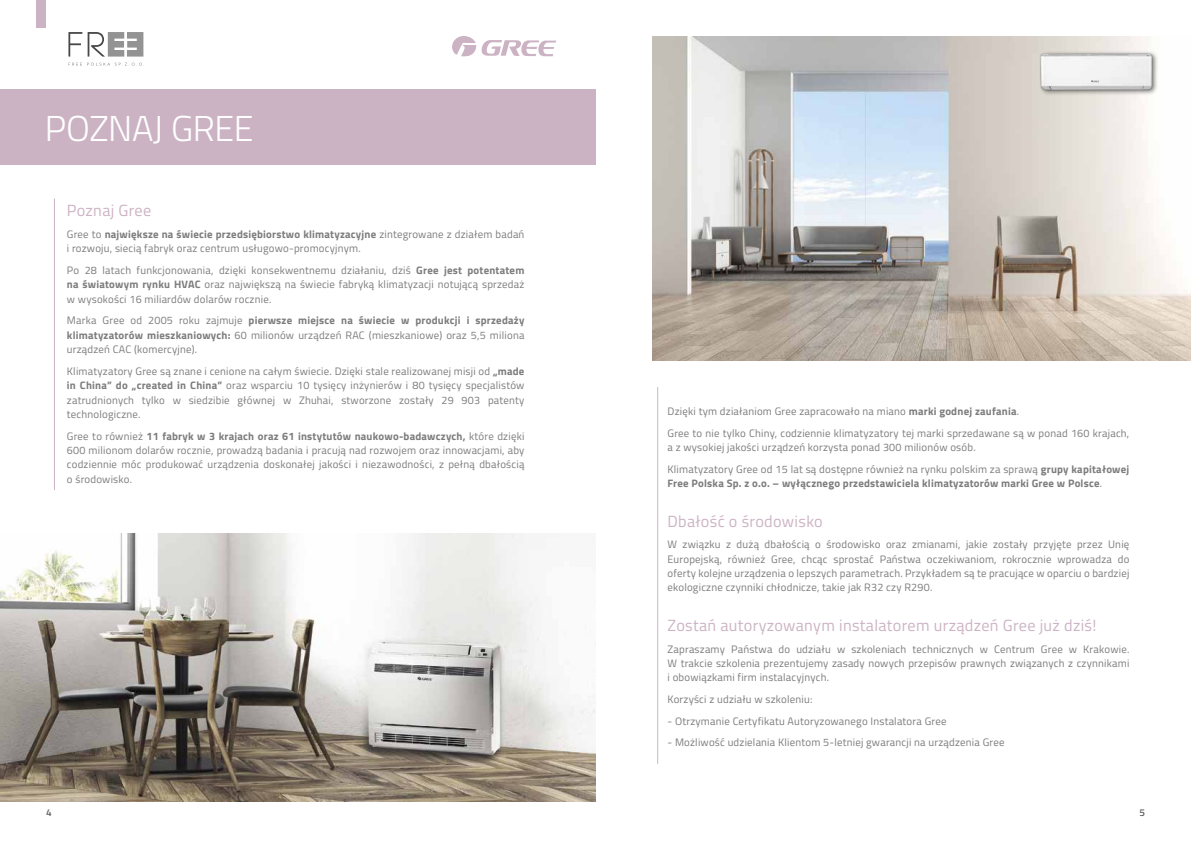
<style>
.page{position:relative;width:1191px;height:842px;background:#fff}
.page>*{position:absolute;margin:0;border:0;box-sizing:border-box;transform-origin:0 0}
.t1{font:300 36px "Titillium Web";letter-spacing:-.015em;color:#fff}
.t2{font:16.2px "Titillium Web";letter-spacing:.02em;color:#ccb3c4}
.t3{font:10.8px/14.4px "Titillium Web";letter-spacing:.02em;color:#7c7c7c;text-align:justify}
.t4{font:700 10.8px "Titillium Web";letter-spacing:.02em;color:#7c7c7c}
.t5{font:600 10px "Titillium Web";color:#636363}
.s1{font-weight:700}
.s2{font-weight:400}
</style>
<div class="page">
<svg style="left:69px;top:63px;width:75px;height:3px"></svg>
<svg style="left:68px;top:32px;width:14px;height:25px"></svg>
<svg style="left:88px;top:32px;width:55px;height:25px"></svg>
<div style="left:0;top:89px;width:595px;height:76px;background:#ccb3c4"></div>
<img style="left:0;top:534px;width:595px;height:267px">
<svg style="left:452px;top:36px;width:104px;height:21px"></svg>
<div style="left:36px;top:0;width:9px;height:27px;background:#ccb3c4"></div>
<hr style="left:54px;top:198px;width:1px;height:292px;background:#ccb3c4">
<hr style="left:657px;top:387px;width:1px;height:377px;background:#ccb3c4">
<img style="left:652px;top:36px;width:539px;height:324px">
<div style="left:1038px;top:50px;width:120px;height:46px;background:#000;opacity:.52"></div>
<img style="left:1036px;top:49px;width:124px;height:45px">
<svg style="left:1091px;top:80px;width:8px;height:2px"></svg>
<h1 class="t1" style="left:45px;top:102px;width:210px">POZNAJ GREE</h1>
<h2 class="t2" style="left:67px;top:199px;width:86px">Poznaj Gree</h2>
<p class="t3" style="left:67px;top:226px;width:459px">Gree to <span class="s1">największe na świecie przedsiębiorstwo klimatyzacyjne</span> zintegrowane z działem badań i rozwoju, siecią fabryk oraz centrum usługowo-promocyjnym.</p>
<p class="t3" style="left:67px;top:262px;width:459px">Po 28 latach funkcjonowania, dzięki konsekwentnemu działaniu, dziś <span class="s1">Gree jest potentatem na światowym rynku HVAC</span> oraz największą na świecie fabryką klimatyzacji notującą sprzedaż w wysokości 16 miliardów dolarów rocznie.</p>
<p class="t3" style="left:67px;top:313px;width:459px">Marka Gree od 2005 roku zajmuje <span class="s1">pierwsze miejsce na świecie w produkcji i sprzedaży klimatyzatorów mieszkaniowych:</span> 60 milionów urządzeń RAC (mieszkaniowe) oraz 5,5 miliona urządzeń CAC (komercyjne).</p>
<p class="t3" style="left:67px;top:363px;width:459px">Klimatyzatory Gree są znane i cenione na całym świecie. Dzięki stale realizowanej misji od <span class="s1">„made in China” do „created in China”</span> oraz wsparciu 10 tysięcy inżynierów i 80 tysięcy specjalistów zatrudnionych tylko w siedzibie głównej w Zhuhai, stworzone zostały 29 903 patenty technologiczne.</p>
<p class="t3" style="left:67px;top:428px;width:459px">Gree to również <span class="s1">11 fabryk w 3 krajach oraz 61 instytutów naukowo-badawczych,</span> które dzięki 600 milionom dolarów rocznie, prowadzą badania i pracują nad rozwojem oraz innowacjami, aby codziennie móc produkować urządzenia doskonałej jakości i niezawodności, z pełną dbałością o środowisko.</p>
<p class="t3" style="left:667px;top:400px;width:463px;line-height:21.6px">Dzięki tym działaniom Gree zapracowało na miano <span class="s1">marki godnej zaufania</span>.<br>Gree to nie tylko Chiny, codziennie klimatyzatory tej marki sprzedawane są w ponad 160 krajach,</p>
<p class="t3" style="left:667px;top:436px;width:463px;line-height:21.6px">a z wysokiej jakości urządzeń korzysta ponad 300 milionów osób.<br>Klimatyzatory Gree od 15 lat są dostępne również na rynku polskim za sprawą <span class="s1">grupy kapitałowej</span></p>
<p class="t4" style="left:667px;top:475px;width:436px">Free Polska Sp. z o.o. – wyłącznego przedstawiciela klimatyzatorów marki Gree w Polsce<span class="s2">.</span></p>
<h2 class="t2" style="left:667px;top:509px;width:157px">Dbałość o środowisko</h2>
<p class="t3" style="left:667px;top:537px;width:463px">W związku z dużą dbałością o środowisko oraz zmianami, jakie zostały przyjęte przez Unię Europejską, również Gree, chcąc sprostać Państwa oczekiwaniom, rokrocznie wprowadza do oferty kolejne urządzenia o lepszych parametrach. Przykładem są te pracujące w oparciu o bardziej ekologiczne czynniki chłodnicze, takie jak R32 czy R290.</p>
<h2 class="t2" style="left:667px;top:613px;width:430px">Zostań autoryzowanym instalatorem urządzeń Gree już dziś!</h2>
<p class="t3" style="left:667px;top:641px;width:463px">Zapraszamy Państwa do udziału w szkoleniach technicznych w Centrum Gree w Krakowie.<br>W trakcie szkolenia prezentujemy zasady nowych przepisów prawnych związanych z czynnikami i obowiązkami firm instalacyjnych.</p>
<p class="t3" style="left:667px;top:691px;width:146px">Korzyści z udziału w szkoleniu:</p>
<p class="t3" style="left:667px;top:713px;width:280px">- Otrzymanie Certyfikatu Autoryzowanego Instalatora Gree</p>
<p class="t3" style="left:667px;top:735px;width:338px">- Możliwość udzielania Klientom 5-letniej gwarancji na urządzenia Gree</p>
<p class="t5" style="left:46px;top:805px;width:7px">4</p>
<p class="t5" style="left:1139px;top:805px;width:7px">5</p>
</div>
